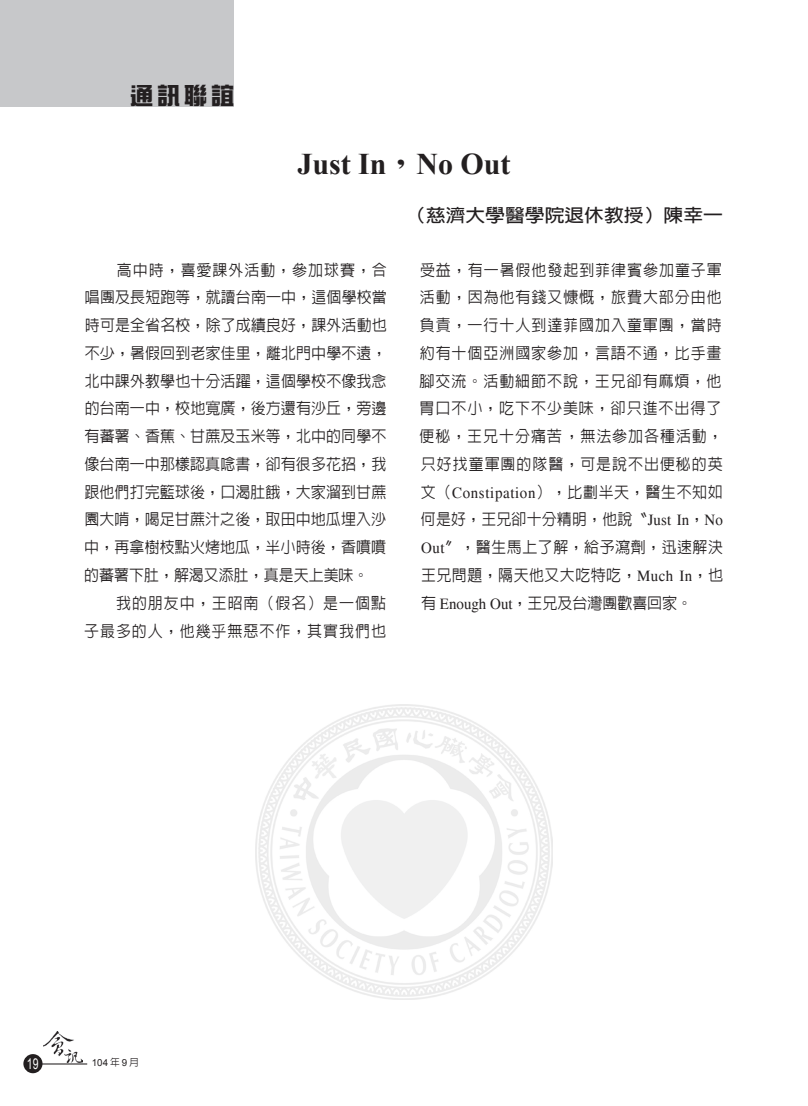
<style>
.page{position:relative;width:808px;height:1106px;background:#fff}
.page>*{position:absolute;margin:0;border:0;box-sizing:border-box;transform-origin:0 0}
.t1{font:700 30px "Times New Roman";color:#231f20}
.t2{font:900 22.5px "Sing Yi";color:#231f20}
.t3{font:700 18px "Lin Gothic";color:#231f20;scale:1.1 1}
.t4{font:500 15.75px/27.8px "Lin Gothic";letter-spacing:.01em;color:#231f20;text-align:justify;scale:.95 1}
.t5{font:500 15.75px/27.8px "Lin Gothic";letter-spacing:.065em;color:#231f20;text-align:right;scale:.95 1}
.t6{font:15px "Arial";color:#fff;scale:.7 1}
.t7{font:9.75px "Arial";color:#231f20}
.s1{font-family:"Inn Ming";font-weight:800;font-size:27px}
.s2{font-family:"Times";font-weight:400}
.s3{font-family:"Lin Gothic";font-weight:500}
</style>
<div class="page">
<div style="left:23px;top:1054px;width:20px;height:19px;background:#231f20;border-radius:50%"></div>
<hr style="left:41px;top:1063px;width:46px;height:1px;background:#231f20">
<img style="left:43px;top:1032px;width:39px;height:30px">
<div style="left:0;top:0;width:234px;height:106px;background:#c7c8ca"></div>
<img style="left:255px;top:704px;width:298px;height:295px">
<h2 class="t2" style="left:130px;top:84px;width:105px">通訊聯誼</h2>
<h1 class="t1" style="left:297px;top:143px;width:215px">Just In<span class="s1">，</span>No Out</h1>
<p class="t3" style="left:406px;top:206px;width:289px">（慈濟大學醫學院退休教授）陳幸一</p>
<p class="t4" style="left:84px;top:256px;width:320px;text-indent:33px">高中時，喜愛課外活動，參加球賽，合唱團及長短跑等，就讀台南一中，這個學校當時可是全省名校，除了成績良好，課外活動也不少，暑假回到老家佳里，離北門中學不遠，北中課外教學也十分活躍，這個學校不像我念的台南一中，校地寬廣，後方還有沙丘，旁邊有蕃薯、香蕉、甘蔗及玉米等，北中的同學不像台南一中那樣認真唸書，卻有很多花招，我跟他們打完籃球後，口渴肚餓，大家溜到甘蔗園大啃，喝足甘蔗汁之後，取田中地瓜埋入沙中，再拿樹枝點火烤地瓜，半小時後，香噴噴的蕃薯下肚，解渴又添肚，真是天上美味。</p>
<p class="t5" style="left:84px;top:589px;width:319px">我的朋友中，王昭南（假名）是一個點<br>子最多的人，他幾乎無惡不作，其實我們也</p>
<p class="t4" style="left:419px;top:256px;width:321px">受益，有一暑假他發起到菲律賓參加童子軍活動，因為他有錢又慷慨，旅費大部分由他負責，一行十人到達菲國加入童軍團，當時約有十個亞洲國家參加，言語不通，比手畫腳交流。活動細節不說，王兄卻有麻煩，他胃口不小，吃下不少美味，卻只進不出得了便秘，王兄十分痛苦，無法參加各種活動，只好找童軍團的隊醫，可是說不出便秘的英文（<span class="s2">Constipation</span>），比劃半天，醫生不知如何是好，王兄卻十分精明，他說〝<span class="s2">Just In</span>，<span class="s2">No Out</span>〞，醫生馬上了解，給予瀉劑，迅速解決王兄問題，隔天他又大吃特吃，<span class="s2">Much In</span>，也有 <span class="s2">Enough Out</span>，王兄及台灣團歡喜回家。</p>
<p class="t6" style="left:27px;top:1053px;width:18px">19</p>
<p class="t7" style="left:92px;top:1056px;width:49px">104<span class="s3">年</span>9<span class="s3">月</span></p>
</div>
